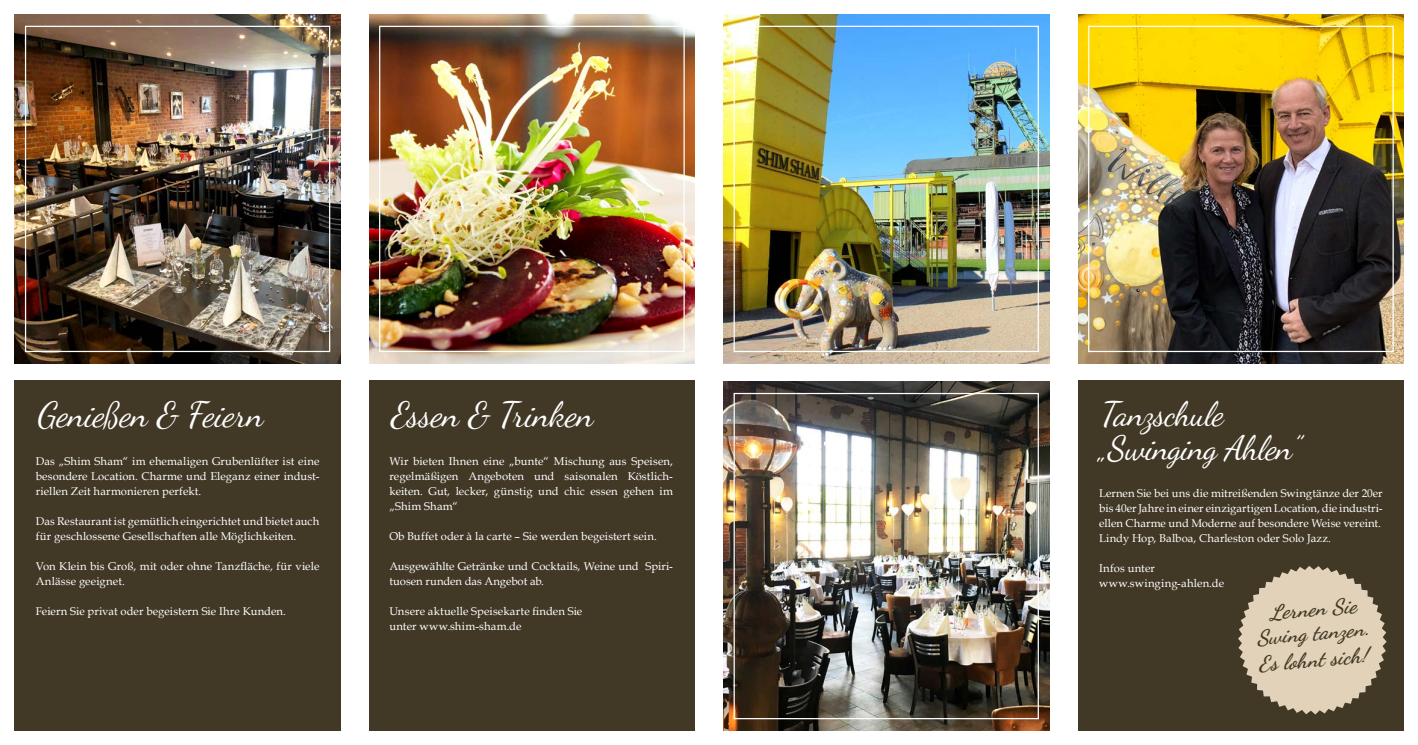
<style>
.page{position:relative;width:1418px;height:745px;background:#fff}
.page>*{position:absolute;margin:0;border:0;box-sizing:border-box;transform-origin:0 0}
.t1{font:35px "Dancing Script";color:#fff}
.t2{font:33.75px "Dancing Script";letter-spacing:-.015em;color:#fff}
.t3{font:italic 700 21px "Dancing Script";color:#413826}
.t4{font:11.25px/15px "Book Antiqua";letter-spacing:.005em;color:#fff;text-align:justify}
.t5{font:11.25px "Book Antiqua";letter-spacing:.025em;color:#fff}
</style>
<div class="page">
<img style="left:723px;top:381px;width:326px;height:349px">
<img style="left:369px;top:14px;width:325px;height:349px">
<div style="left:379px;top:26px;width:305px;height:326px;border:1px solid #fff"></div>
<div style="left:369px;top:380px;width:325px;height:350px;background:#413826"></div>
<img style="left:14px;top:14px;width:327px;height:349px">
<div style="left:14px;top:380px;width:326px;height:350px;background:#413826"></div>
<div style="left:25px;top:26px;width:305px;height:326px;border:1px solid #fff"></div>
<img style="left:1078px;top:14px;width:325px;height:349px">
<div style="left:1078px;top:380px;width:325px;height:350px;background:#413826"></div>
<div style="left:1088px;top:26px;width:305px;height:326px;border:1px solid #fff"></div>
<svg style="left:1238px;top:566px;width:148px;height:148px"></svg>
<img style="left:723px;top:14px;width:326px;height:349px">
<div style="left:733px;top:26px;width:305px;height:326px;border:1px solid #fff"></div>
<div style="left:733px;top:392px;width:305px;height:326px;border:1px solid #fff"></div>
<p class="t1" style="left:37px;top:393px;width:227px">Genießen &amp; Feiern</p>
<p class="t1" style="left:391px;top:393px;width:204px">Essen &amp; Trinken</p>
<p class="t4" style="left:389px;top:453px;width:285px">Wir bieten Ihnen eine „bunte“ Mischung aus Speisen, regelmäßigen Angeboten und saisonalen Köstlich&shy;keiten. Gut, lecker, günstig und chic essen gehen im „Shim Sham“</p>
<p class="t4" style="left:389px;top:528px;width:269px">Ob Buffet oder à la carte – Sie werden begeistert sein.</p>
<p class="t4" style="left:389px;top:558px;width:285px">Ausgewählte Getränke und Cocktails, Weine und Spiri&shy;tuosen runden das Angebot ab.</p>
<p class="t4" style="left:389px;top:603px;width:194px">Unsere aktuelle Speisekarte finden Sie</p>
<p class="t4" style="left:389px;top:618px;width:134px">unter www.shim-sham.de</p>
<p class="t4" style="left:36px;top:453px;width:285px">Das „Shim Sham“ im ehemaligen Grubenlüfter ist eine besondere Location. Charme und Eleganz einer indust&shy;riellen Zeit harmonieren perfekt.</p>
<p class="t4" style="left:36px;top:513px;width:285px">Das Restaurant ist gemütlich eingerichtet und bietet auch für geschlossene Gesellschaften alle Möglichkeiten.</p>
<p class="t4" style="left:36px;top:558px;width:285px">Von Klein bis Groß, mit oder ohne Tanzfläche, für viele<br>Anlässe geeignet.</p>
<p class="t4" style="left:36px;top:603px;width:252px">Feiern Sie privat oder begeistern Sie Ihre Kunden.</p>
<p class="t2" style="left:1100px;top:393px;width:124px">Tanzschule</p>
<p class="t2" style="left:1097px;top:427px;width:203px">„Swinging Ahlen”</p>
<p class="t4" style="left:1099px;top:485px;width:285px">Lernen Sie bei uns die mitreißenden Swingtänze der 20er bis 40er Jahre in einer einzigartigen Location, die industri&shy;ellen Charme und Moderne auf besondere Weise vereint.</p>
<p class="t4" style="left:1099px;top:530px;width:233px">Lindy Hop, Balboa, Charleston oder Solo Jazz.</p>
<p class="t4" style="left:1099px;top:560px;width:57px">Infos unter</p>
<p class="t5" style="left:1099px;top:575px;width:126px">www.swinging-ahlen.de</p>
<p class="t3" style="left:1268px;top:599px;width:88px;rotate:-5deg">Lernen Sie</p>
<p class="t3" style="left:1255px;top:624px;width:115px;rotate:-5deg">Swing tanzen.</p>
<p class="t3" style="left:1257px;top:651px;width:111px;rotate:-5deg">Es lohnt sich!</p>
</div>
